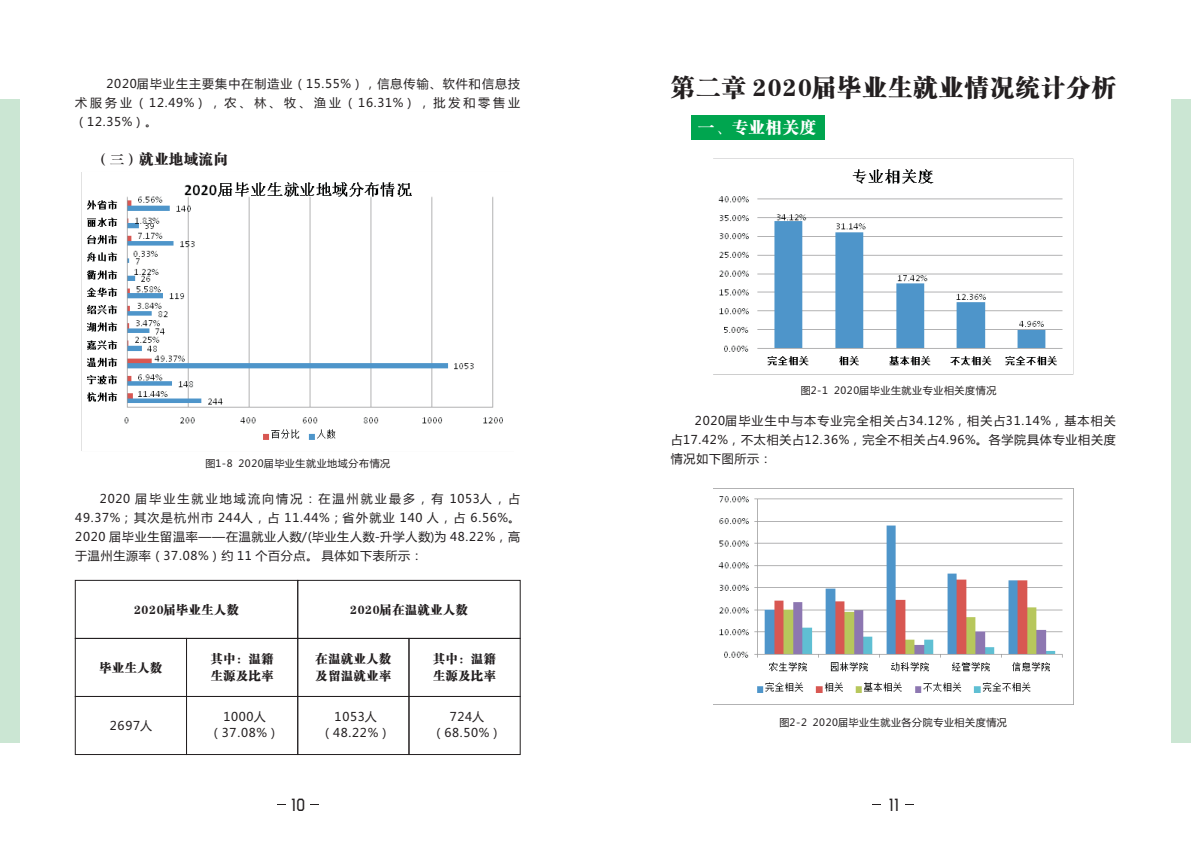
<style>
.page{position:relative;width:1191px;height:842px;background:#fff}
.page>*{position:absolute;margin:0;border:0;box-sizing:border-box;transform-origin:0 0}
.t1{font:24.1px "FZCSK GBK1 0";letter-spacing:.055em;color:#231f20}
.t2{font:condensed 18px "RTWS Shang Go G0 v 1";color:#231f20}
.t3{font:16px "FZCSK GBK1 0";letter-spacing:.055em;color:#fff}
.t4{font:14px "FZCSK GBK1 0";letter-spacing:.055em;color:#231f20}
.t5{font:12px/19px "Microsoft Ya Hei";letter-spacing:.06em;color:#231f20;text-align:justify}
.t6{font:12px/17.3px "FZCSK GBK1 0";letter-spacing:.055em;color:#231f20}
.t7{font:10px "Microsoft Ya Hei";letter-spacing:.06em;color:#231f20}
</style>
<div class="page">
<img style="left:87px;top:182px;width:416px;height:258px">
<div style="left:75px;top:580px;width:223px;height:59px;border:1px solid #231f20"></div>
<div style="left:297px;top:580px;width:223px;height:59px;border:1px solid #231f20"></div>
<div style="left:75px;top:638px;width:112px;height:59px;border:1px solid #231f20"></div>
<div style="left:186px;top:638px;width:112px;height:59px;border:1px solid #231f20"></div>
<div style="left:409px;top:638px;width:111px;height:59px;border:1px solid #231f20"></div>
<div style="left:297px;top:638px;width:112px;height:59px;border:1px solid #231f20"></div>
<div style="left:75px;top:696px;width:112px;height:59px;border:1px solid #231f20"></div>
<div style="left:186px;top:696px;width:112px;height:59px;border:1px solid #231f20"></div>
<div style="left:409px;top:696px;width:111px;height:59px;border:1px solid #231f20"></div>
<div style="left:297px;top:696px;width:112px;height:59px;border:1px solid #231f20"></div>
<img style="left:713px;top:169px;width:360px;height:206px">
<img style="left:713px;top:488px;width:360px;height:205px">
<div style="left:1171px;top:99px;width:20px;height:644px;background:#cbe6d3"></div>
<div style="left:0;top:99px;width:19px;height:644px;background:#cbe6d3"></div>
<div style="left:691px;top:115px;width:133px;height:24px;background:#00a54f"></div>
<p class="t5" style="left:75px;top:75px;width:446px;text-indent:31px">2020届毕业生主要集中在制造业（15.55% ，信息传输、软件和信息技术服务业（12.49% ，农、林、牧、渔业（16.31% ，批发和零售业（12.35%）。</p>
<p class="t5" style="left:351px;top:75px;width:13px">）</p>
<p class="t5" style="left:195px;top:94px;width:13px">）</p>
<p class="t5" style="left:403px;top:94px;width:13px">）</p>
<p class="t4" style="left:95px;top:151px;width:134px">（三）就业地域流向</p>
<p class="t7" style="left:205px;top:459px;width:186px">图1-8 2020届毕业生就业地域分布情况</p>
<p class="t5" style="left:75px;top:490px;width:446px;text-indent:25px">2020 届毕业生就业地域流向情况：在温州就业最多，有 1053人，占49.37%；其次是杭州市 244人，占 11.44%；省外就业 140 人，占 6.56%。2020 届毕业生留温率——在温就业人数/(毕业生人数-升学人数)为 48.22%，高于温州生源率（37.08%）约 11 个百分点。 具体如下表所示：</p>
<p class="t6" style="left:134px;top:601px;width:106px">2020届毕业生人数</p>
<p class="t6" style="left:100px;top:659px;width:64px">毕业生人数</p>
<p class="t6" style="left:211px;top:651px;width:64px">其中：温籍生源及比率</p>
<p class="t6" style="left:350px;top:601px;width:119px">2020届在温就业人数</p>
<p class="t6" style="left:316px;top:651px;width:77px">在温就业人数及留温就业率</p>
<p class="t6" style="left:433px;top:651px;width:64px">其中：温籍生源及比率</p>
<p class="t5" style="left:110px;top:717px;width:44px">2697人</p>
<p class="t5" style="left:210px;top:710px;width:71px;line-height:15.8px;text-align:center">1000人（37.08%）</p>
<p class="t5" style="left:321px;top:710px;width:71px;line-height:15.8px;text-align:center">1053人（48.22%）</p>
<p class="t5" style="left:432px;top:710px;width:71px;line-height:15.8px;text-align:center">724人（68.50%）</p>
<h1 class="t1" style="left:671px;top:73px;width:447px">第二章 2020届毕业生就业情况统计分析</h1>
<h3 class="t3" style="left:698px;top:118px;width:119px">一、专业相关度</h3>
<p class="t7" style="left:801px;top:386px;width:197px">图2-1 2020届毕业生就业专业相关度情况</p>
<p class="t5" style="left:671px;top:412px;width:446px;text-indent:24px">2020届毕业生中与本专业完全相关占34.12%，相关占31.14%，基本相关占17.42%，不太相关占12.36%，完全不相关占4.96%。各学院具体专业相关度情况如下图所示：</p>
<p class="t7" style="left:779px;top:717px;width:229px">图2-2 2020届毕业生就业各分院专业相关度情况</p>
<h2 class="t2" style="left:291px;top:795px;width:16px">10</h2>
<h2 class="t2" style="left:888px;top:795px;width:11px">11</h2>
</div>
